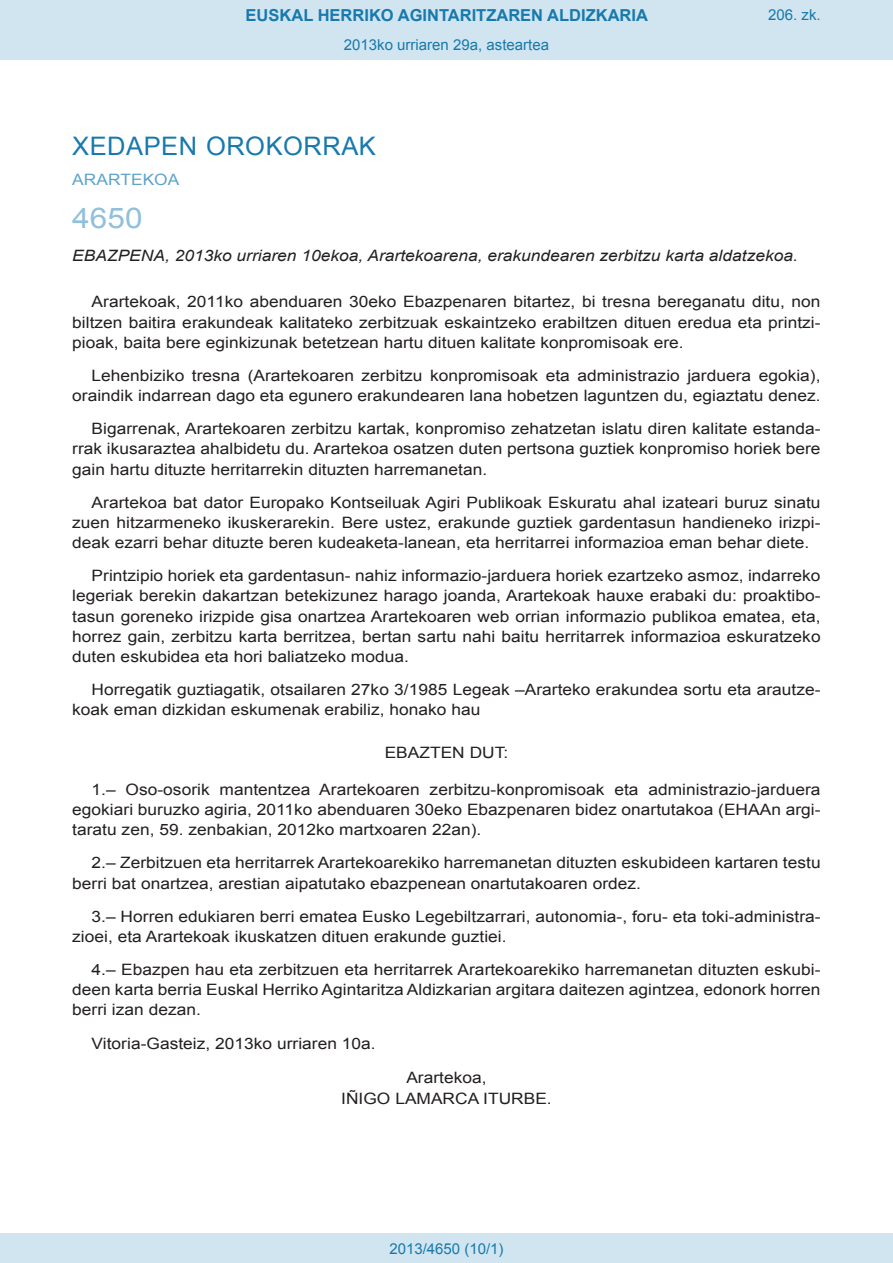
<style>
.page{position:relative;width:893px;height:1263px;background:#fff}
.page>*{position:absolute;margin:0;border:0;box-sizing:border-box;transform-origin:0 0}
.BOPVOrden{font:28.5px "Arial";color:#90c0db;scale:1.11 1}
.BOPVSeccion{font:25.5px "Arial";letter-spacing:.02em;color:#1879ad}
.t1{font:700 16.5px "Arial";color:#1879ad}
.BOPVDetalle{font:15.6px/20.2px "Arial";color:#231f20;text-align:justify;scale:1.11 1}
.BOPVTitulo{font:italic 15.6px "Arial";color:#231f20;scale:1.11 1}
.BOPVFirmaLugFec{font:15.6px "Arial";color:#231f20;scale:1.11 1}
.BOPVNombreLehen1{font:15.6px "Arial";color:#231f20;scale:1.11 1}
.BOPVClave{font:15.6px "Arial";color:#231f20;scale:1.11 1}
.BOPVPuestoLehen1{font:15.6px "Arial";color:#231f20;scale:1.11 1}
.BOPVOrganismo{font:15.6px "Arial";letter-spacing:.005em;color:#5ea4ca;scale:1.11 1}
.Paginacion_Centro{font:15px "Arial";color:#1879ad}
</style>
<div class="page">
<div style="left:0;top:0;width:893px;height:60px;background:#d0e5f0"></div>
<div style="left:0;top:1233px;width:893px;height:30px;background:#d0e5f0"></div>
<p class="t1" style="left:246px;top:4px;width:404px">EUSKAL HERRIKO AGINTARITZAREN ALDIZKARIA</p>
<p class="Paginacion_Centro" style="left:344px;top:35px;width:207px">2013ko urriaren 29a, asteartea</p>
<p class="Paginacion_Centro" style="left:768px;top:5px;width:54px">206. zk.</p>
<p class="BOPVSeccion" style="left:72px;top:129px;width:305px">XEDAPEN OROKORRAK</p>
<p class="BOPVOrganismo" style="left:72px;top:169px;width:98px">ARARTEKOA</p>
<p class="BOPVOrden" style="left:72px;top:199px;width:65px">4650</p>
<p class="BOPVTitulo" style="left:72px;top:246px;width:655px">EBAZPENA, 2013ko urriaren 10ekoa, Arartekoarena, erakundearen zerbitzu karta aldatzekoa.</p>
<p class="BOPVDetalle" style="left:72px;top:292px;width:676px;text-indent:19px">Arartekoak, 2011ko abenduaren 30eko Ebazpenaren bitartez, bi tresna bereganatu ditu, non biltzen baitira erakundeak kalitateko zerbitzuak eskaintzeko erabiltzen dituen eredua eta printzi&shy;pioak, baita bere eginkizunak betetzean hartu dituen kalitate konpromisoak ere.</p>
<p class="BOPVDetalle" style="left:72px;top:365px;width:676px;text-align:right">Lehenbiziko tresna (Arartekoaren zerbitzu konpromisoak eta administrazio jarduera egokia), oraindik indarrean dago eta egunero erakundearen lana hobetzen laguntzen du, egiaztatu denez.</p>
<p class="BOPVDetalle" style="left:72px;top:419px;width:676px;text-indent:19px">Bigarrenak, Arartekoaren zerbitzu kartak, konpromiso zehatzetan islatu diren kalitate estanda&shy;rrak ikusaraztea ahalbidetu du. Arartekoa osatzen duten pertsona guztiek konpromiso horiek bere gain hartu dituzte herritarrekin dituzten harremanetan.</p>
<p class="BOPVDetalle" style="left:72px;top:492px;width:676px;text-indent:19px">Arartekoa bat dator Europako Kontseiluak Agiri Publikoak Eskuratu ahal izateari buruz sinatu zuen hitzarmeneko ikuskerarekin. Bere ustez, erakunde guztiek gardentasun handieneko irizpi&shy;deak ezarri behar dituzte beren kudeaketa-lanean, eta herritarrei informazioa eman behar diete.</p>
<p class="BOPVDetalle" style="left:72px;top:566px;width:676px;text-indent:19px">Printzipio horiek eta gardentasun- nahiz informazio-jarduera horiek ezartzeko asmoz, indarreko legeriak berekin dakartzan betekizunez harago joanda, Arartekoak hauxe erabaki du: proaktibo&shy;tasun goreneko irizpide gisa onartzea Arartekoaren web orrian informazio publikoa ematea, eta, horrez gain, zerbitzu karta berritzea, bertan sartu nahi baitu herritarrek informazioa eskuratzeko duten eskubidea eta hori baliatzeko modua.</p>
<p class="BOPVDetalle" style="left:72px;top:680px;width:676px;text-indent:19px">Horregatik guztiagatik, otsailaren 27ko 3/1985 Legeak –Ararteko erakundea sortu eta arautze&shy;koak eman dizkidan eskumenak erabiliz, honako hau</p>
<p class="BOPVClave" style="left:385px;top:742px;width:113px">EBAZTEN DUT:</p>
<p class="BOPVDetalle" style="left:72px;top:779px;width:676px;text-indent:19px">1.– Oso-osorik mantentzea Arartekoaren zerbitzu-konpromisoak eta administrazio-jarduera egokiari buruzko agiria, 2011ko abenduaren 30eko Ebazpenaren bidez onartutakoa (EHAAn argi&shy;taratu zen, 59. zenbakian, 2012ko martxoaren 22an).</p>
<p class="BOPVDetalle" style="left:72px;top:853px;width:676px;text-indent:19px">2.– Zerbitzuen eta herritarrek Arartekoarekiko harremanetan dituzten eskubideen kartaren testu berri bat onartzea, arestian aipatutako ebazpenean onartutakoaren ordez.</p>
<p class="BOPVDetalle" style="left:72px;top:906px;width:676px;text-indent:19px">3.– Horren edukiaren berri ematea Eusko Legebiltzarrari, autonomia-, foru- eta toki-administra&shy;zioei, eta Arartekoak ikuskatzen dituen erakunde guztiei.</p>
<p class="BOPVDetalle" style="left:72px;top:959px;width:676px;text-indent:19px">4.– Ebazpen hau eta zerbitzuen eta herritarrek Arartekoarekiko harremanetan dituzten eskubi&shy;deen karta berria Euskal Herriko Agintaritza Aldizkarian argitara daitezen agintzea, edonork horren berri izan dezan.</p>
<p class="BOPVFirmaLugFec" style="left:92px;top:1033px;width:257px">Vitoria-Gasteiz, 2013ko urriaren 10a.</p>
<p class="BOPVPuestoLehen1" style="left:406px;top:1067px;width:74px">Arartekoa,</p>
<p class="BOPVNombreLehen1" style="left:341px;top:1088px;width:191px">IÑIGO LAMARCA ITURBE.</p>
<p class="Paginacion_Centro" style="left:389px;top:1238px;width:116px">2013/4650 (10/1)</p>
</div>
